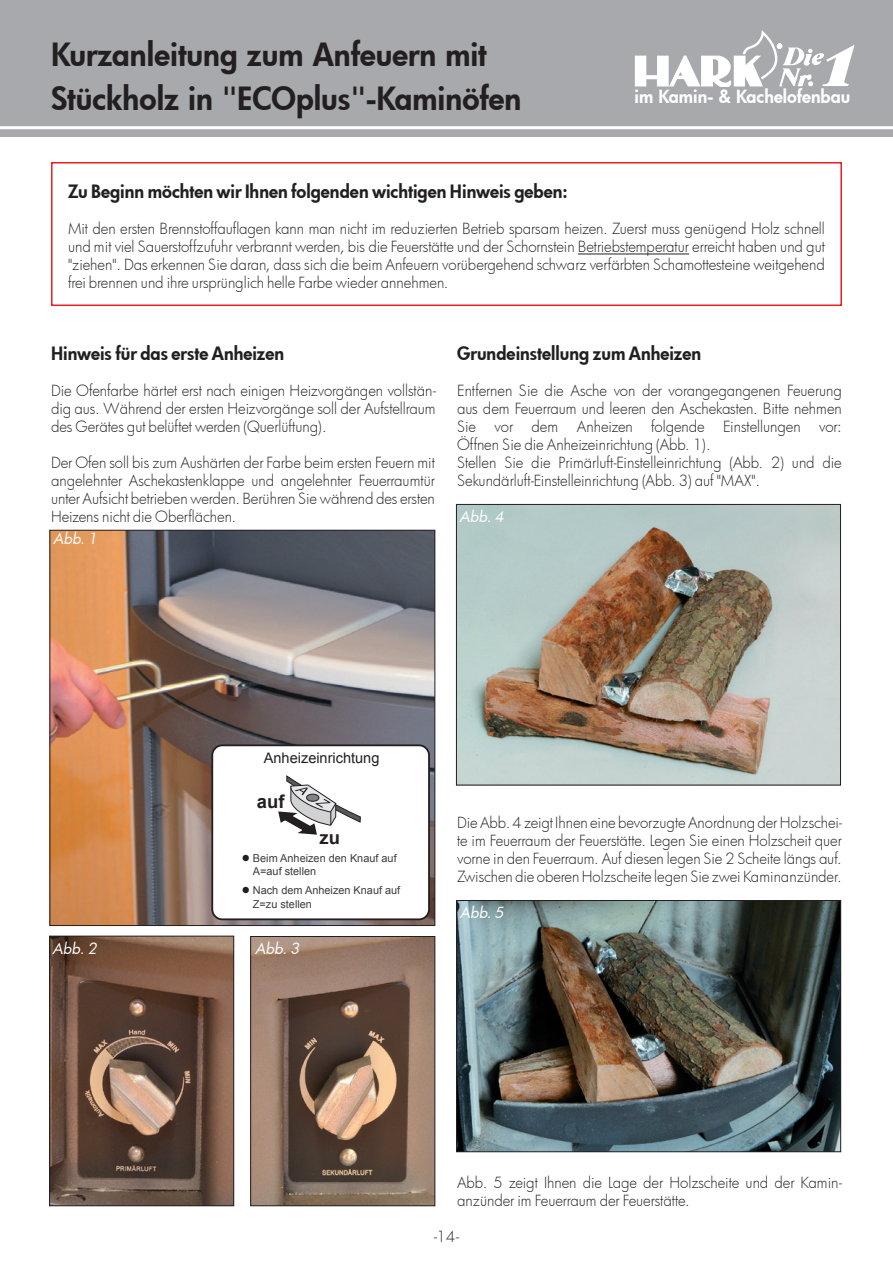
<style>
.page{position:relative;width:893px;height:1263px;background:#fff}
.page>*{position:absolute;margin:0;border:0;box-sizing:border-box;transform-origin:0 0}
.t1{font:800 31.2px/43.5px "Futura";color:#231f20}
.t2{font:700 18.45px "Arial";color:#231f20}
.t3{font:800 18px "Futura";color:#231f20}
.t4{font:800 17.7px "Futura";color:#fff}
.t5{font:300 15px/18px "Futura";letter-spacing:-.005em;color:#231f20;text-align:justify}
.t6{font:italic 15px "Futura";letter-spacing:-.005em;color:#fff}
.t7{font:14.55px "Arial";color:#231f20}
.t8{font:10.95px/13.4px "Arial";color:#3d3c3c}
.s1{color:#231f20}
</style>
<div class="page">
<div style="left:0;top:0;width:893px;height:136px;background:#a8a9ad"></div>
<hr style="left:0;top:126px;width:893px;height:3px;background:#fff">
<svg style="left:635px;top:30px;width:219px;height:57px"></svg>
<div style="left:51px;top:162px;width:791px;height:144px;border:2px solid #ee1d23"></div>
<hr style="left:578px;top:254px;width:111px;height:1px;background:#231f20">
<img style="left:52px;top:532px;width:381px;height:392px">
<div style="left:50px;top:530px;width:385px;height:396px;border:1px solid #231f20"></div>
<div style="left:212px;top:745px;width:217px;height:174px;background:#fff;border-radius:10px"></div>
<div style="left:211px;top:744px;width:219px;height:176px;border:2px solid #231f20;border-radius:10px"></div>
<svg style="left:278px;top:775px;width:83px;height:60px"></svg>
<img style="left:51px;top:938px;width:181px;height:266px">
<div style="left:49px;top:936px;width:185px;height:270px;border:1px solid #231f20"></div>
<img style="left:252px;top:938px;width:181px;height:266px">
<div style="left:250px;top:936px;width:185px;height:270px;border:1px solid #231f20"></div>
<img style="left:458px;top:506px;width:381px;height:277px">
<div style="left:456px;top:504px;width:385px;height:281px;border:1px solid #231f20"></div>
<img style="left:458px;top:902px;width:381px;height:248px">
<div style="left:456px;top:900px;width:385px;height:252px;border:1px solid #231f20"></div>
<h1 class="t1" style="left:51px;top:32px;width:472px">Kurzanleitung zum Anfeuern mit<br>Stückholz in "ECOplus"-Kaminöfen</h1>
<p class="t4" style="left:634px;top:84px;width:217px">im Kamin- &amp; Kachelofenbau</p>
<p class="t3" style="left:68px;top:179px;width:501px">Zu Beginn möchten wir Ihnen folgenden wichtigen Hinweis geben:</p>
<p class="t5" style="left:68px;top:219px;width:758px">Mit den ersten Brennstoffauflagen kann man nicht im reduzierten Betrieb sparsam heizen. Zuerst muss genügend Holz schnell und mit viel Sauerstoffzufuhr verbrannt werden, bis die Feuerstätte und der Schornstein Betriebstemperatur erreicht haben und gut "ziehen". Das erkennen Sie daran, dass sich die beim Anfeuern vorübergehend schwarz verfärbten Schamottesteine weitgehend frei brennen und ihre ursprünglich helle Farbe wieder annehmen.</p>
<p class="t3" style="left:51px;top:341px;width:235px">Hinweis für das erste Anheizen</p>
<p class="t5" style="left:51px;top:381px;width:386px">Die Ofenfarbe härtet erst nach einigen Heizvorgängen vollstän&shy;dig aus. Während der ersten Heizvorgänge soll der Aufstellraum des Gerätes gut belüftet werden (Querlüftung).</p>
<p class="t5" style="left:51px;top:453px;width:385px">Der Ofen soll bis zum Aushärten der Farbe beim ersten Feuern mit angelehnter Aschekastenklappe und angelehnter Feuerraumtür unter Aufsicht betrieben werden. Berühren Sie während des ersten Heizens nicht die Oberflächen.</p>
<p class="t6" style="left:53px;top:529px;width:46px">Abb. 1</p>
<p class="t3" style="left:457px;top:341px;width:245px">Grundeinstellung zum Anheizen</p>
<p class="t5" style="left:457px;top:381px;width:386px;text-align:left">Entfernen Sie die Asche von der vorangegangenen Feuerung aus dem Feuerraum und leeren den Aschekasten. Bitte nehmen Sie vor dem Anheizen folgende Einstellungen vor:<br>Öffnen Sie die Anheizeinrichtung (Abb. 1).<br>Stellen Sie die Primärluft-Einstelleinrichtung (Abb. 2) und die Sekundärluft-Einstelleinrichtung (Abb. 3) auf "MAX".</p>
<p class="t6" style="left:460px;top:506px;width:46px">Abb. 4</p>
<p class="t7" style="left:264px;top:749px;width:117px">Anheizeinrichtung</p>
<p class="t2" style="left:257px;top:790px;width:29px">auf</p>
<p class="t2" style="left:320px;top:825px;width:22px">zu</p>
<p class="t8" style="left:253px;top:852px;width:145px;text-indent:-11px"><span class="s1">●</span> Beim Anheizen den Knauf auf<br>A=auf stellen</p>
<p class="t8" style="left:253px;top:884px;width:149px;text-indent:-11px"><span class="s1">●</span> Nach dem Anheizen Knauf auf<br>Z=zu stellen</p>
<p class="t6" style="left:53px;top:938px;width:46px">Abb. 2</p>
<p class="t6" style="left:255px;top:938px;width:46px">Abb. 3</p>
<p class="t5" style="left:457px;top:813px;width:386px">Die Abb. 4 zeigt Ihnen eine bevorzugte Anordnung der Holzschei&shy;te im Feuerraum der Feuerstätte. Legen Sie einen Holzscheit quer vorne in den Feuerraum. Auf diesen legen Sie 2 Scheite längs auf.<br>Zwischen die oberen Holzscheite legen Sie zwei Kaminanzünder.</p>
<p class="t6" style="left:460px;top:902px;width:46px">Abb. 5</p>
<p class="t5" style="left:457px;top:1173px;width:386px">Abb. 5 zeigt Ihnen die Lage der Holzscheite und der Kamin&shy;anzünder im Feuerraum der Feuerstätte.</p>
<p class="t5" style="left:434px;top:1227px;width:26px">-14-</p>
</div>
